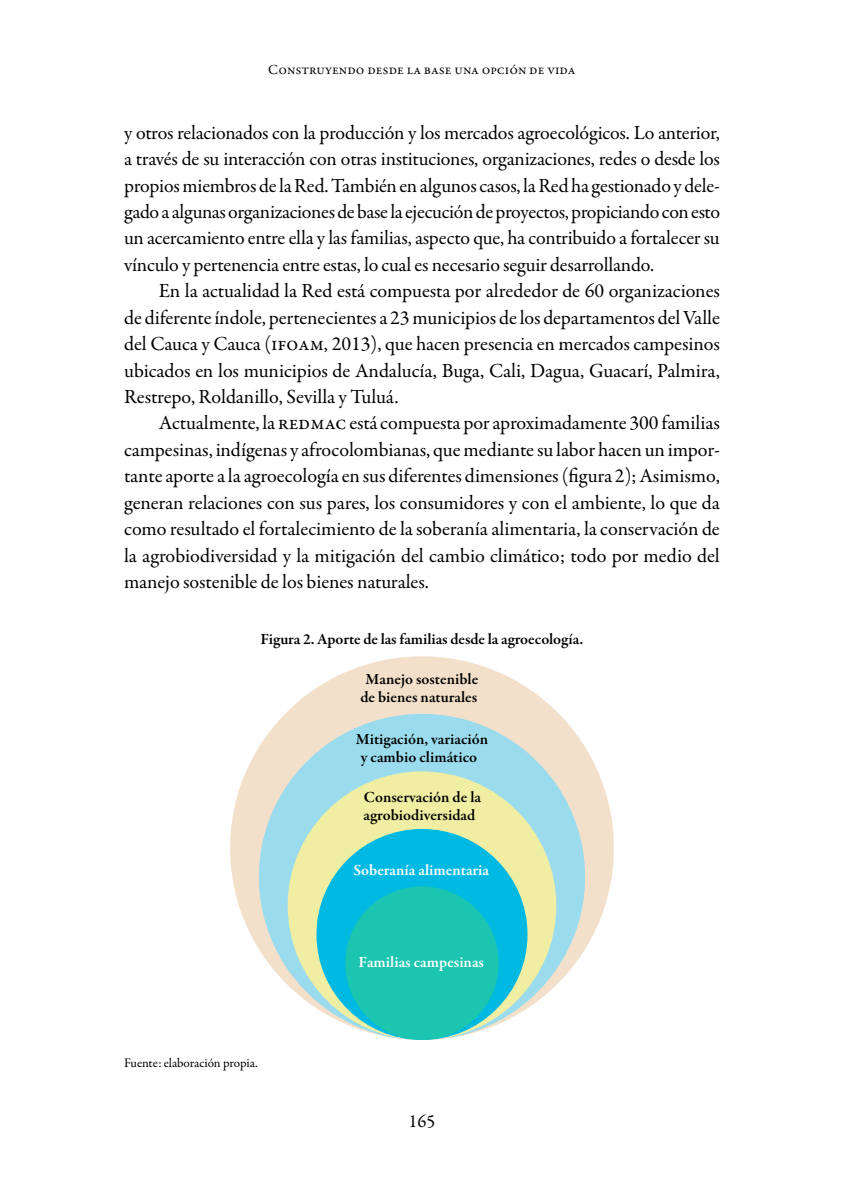
<style>
.page{position:relative;width:844px;height:1191px;background:#fff}
.page>*{position:absolute;margin:0;border:0;box-sizing:border-box;transform-origin:0 0}
.t1{font:20.12px/26.4px "Garamond Premr Pro";letter-spacing:-.005em;color:#000;text-align:justify}
.t2{font:18.38px "Garamond Premr Pro";color:#000}
.t3{font:600 15.75px/17.5px "Garamond Premr Pro";color:#000;text-align:center}
.t4{font:600 15.75px "Garamond Premr Pro";color:#fff}
.t5{font:14px "Garamond Premr Pro";color:#000}
.t6{font:13.12px "Garamond Premr Pro";letter-spacing:.005em;color:#000}
</style>
<div class="page">
<div style="left:230px;top:656px;width:383px;height:384px;background:#f3e0cb;border-radius:50%"></div>
<div style="left:259px;top:714px;width:326px;height:326px;background:#9adced;border-radius:50%"></div>
<div style="left:287px;top:771px;width:269px;height:269px;background:#f0eea2;border-radius:50%"></div>
<div style="left:316px;top:829px;width:211px;height:211px;background:#00b9e3;border-radius:50%"></div>
<div style="left:345px;top:886px;width:153px;height:154px;background:#1bc5b0;border-radius:50%"></div>
<p class="t5" style="left:268px;top:62px;width:309px">Construyendo desde la base una opción de vida</p>
<p class="t1" style="left:124px;top:120px;width:597px">y otros relacionados con la producción y los mercados agroecológicos. Lo anterior, a través de su interacción con otras instituciones, organizaciones, redes o desde los propios miembros de la Red. También en algunos casos, la Red ha gestionado y dele&shy;gado a algunas organizaciones de base la ejecución de proyectos, propiciando con esto un acercamiento entre ella y las familias, aspecto que, ha contribuido a fortalecer su vínculo y pertenencia entre estas, lo cual es necesario seguir desarrollando.</p>
<p class="t1" style="left:124px;top:278px;width:597px;text-indent:35px">En la actualidad la Red está compuesta por alrededor de 60 organizaciones de diferente índole, pertenecientes a 23 municipios de los departamentos del Valle del Cauca y Cauca (ifoam, 2013), que hacen presencia en mercados campesinos ubicados en los municipios de Andalucía, Buga, Cali, Dagua, Guacarí, Palmira, Restrepo, Roldanillo, Sevilla y Tuluá.</p>
<p class="t1" style="left:124px;top:410px;width:597px;text-indent:35px">Actualmente, la redmac está compuesta por aproximadamente 300 familias campesinas, indígenas y afrocolombianas, que mediante su labor hacen un impor&shy;tante aporte a la agroecología en sus diferentes dimensiones (figura 2); Asimismo, generan relaciones con sus pares, los consumidores y con el ambiente, lo que da como resultado el fortalecimiento de la soberanía alimentaria, la conservación de la agrobiodiversidad y la mitigación del cambio climático; todo por medio del manejo sostenible de los bienes naturales.</p>
<p class="t3" style="left:260px;top:630px;width:324px">Figura 2. Aporte de las familias desde la agroecología.</p>
<p class="t3" style="left:360px;top:671px;width:119px">Manejo sostenible de bienes naturales</p>
<p class="t3" style="left:355px;top:731px;width:134px">Mitigación, variación y cambio climático</p>
<p class="t3" style="left:363px;top:788px;width:119px;text-align:left">Conservación de la agrobiodiversidad</p>
<p class="t4" style="left:353px;top:860px;width:137px">Soberanía alimentaria</p>
<p class="t6" style="left:124px;top:1055px;width:135px">Fuente: elaboración propia.</p>
<p class="t4" style="left:358px;top:952px;width:127px">Familias campesinas</p>
<p class="t2" style="left:408px;top:1110px;width:28px">165</p>
</div>
